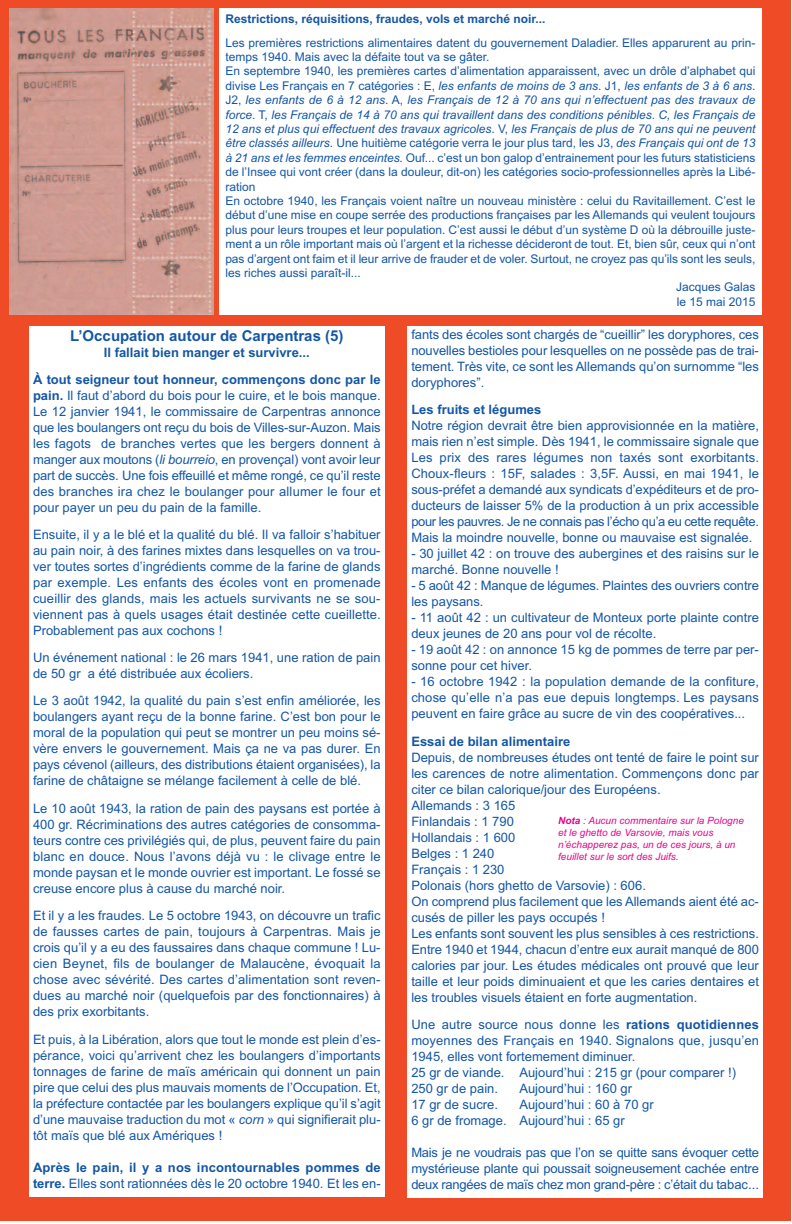
<style>
.page{position:relative;width:792px;height:1224px;background:#fff}
.page>*{position:absolute;margin:0;border:0;box-sizing:border-box;transform-origin:0 0}
.t1{font:700 15px "Arial";color:#1356a6}
.t2{font:13px/16px "Arial";color:#1356a6;text-align:justify}
.t3{font:700 13px/27px "Arial";color:#1356a6;text-align:center}
.t4{font:12px "Arial";color:#1356a6}
.t5{font:italic 12px "Arial";color:#1356a6}
.t6{font:700 12px "Arial";color:#1356a6}
.t7{font:italic 10px/12px "Arial";color:#ed028c}
.s1{font-style:normal}
.s2{font-style:italic}
.s3{font-weight:700}
.s4{font-weight:400}
</style>
<div class="page">
<div style="left:1px;top:0;width:790px;height:1221px;background:#f04b27"></div>
<div style="left:219px;top:9px;width:542px;height:306px;background:#fff"></div>
<div style="left:29px;top:326px;width:356px;height:871px;background:#fff"></div>
<div style="left:407px;top:326px;width:356px;height:872px;background:#fff"></div>
<img style="left:10px;top:9px;width:204px;height:306px">
<p class="t6" style="left:225px;top:12px;width:322px">Restrictions, réquisitions, fraudes, vols et marché noir...</p>
<p class="t4" style="left:225px;top:35px;width:532px">Les premières restrictions alimentaires datent du gouvernement Daladier. Elles apparurent au prin-</p>
<p class="t4" style="left:225px;top:50px;width:266px">temps 1940. Mais avec la défaite tout va se gâter.</p>
<p class="t4" style="left:225px;top:64px;width:532px">En septembre 1940, les premières cartes d’alimentation apparaissent, avec un drôle d’alphabet qui</p>
<p class="t5" style="left:225px;top:79px;width:532px"><span class="s1">divise Les Français en 7 catégories : E,</span> les enfants de moins de 3 ans<span class="s1">. J1,</span> les enfants de 3 à 6 ans<span class="s1">.</span></p>
<p class="t5" style="left:225px;top:93px;width:532px"><span class="s1">J2,</span> les enfants de 6 à 12 ans<span class="s1">. A,</span> les Français de 12 à 70 ans qui n’effectuent pas des travaux de</p>
<p class="t5" style="left:225px;top:107px;width:532px">force<span class="s1">. T,</span> les Français de 14 à 70 ans qui travaillent dans des conditions pénibles<span class="s1">.</span> C, les Français de</p>
<p class="t5" style="left:225px;top:122px;width:532px">12 ans et plus qui effectuent des travaux agricoles<span class="s1">. V,</span> les Français de plus de 70 ans qui ne peuvent</p>
<p class="t4" style="left:225px;top:136px;width:532px"><span class="s2">être classés ailleurs</span>. Une huitième catégorie verra le jour plus tard, les J3, <span class="s2">des Français qui ont de 13</span></p>
<p class="t4" style="left:225px;top:151px;width:532px"><span class="s2">à 21 ans et les femmes enceintes</span>. Ouf... c’est un bon galop d’entrainement pour les futurs statisticiens</p>
<p class="t4" style="left:225px;top:165px;width:532px">de l’Insee qui vont créer (dans la douleur, dit-on) les catégories socio-professionnelles après la Libé-</p>
<p class="t4" style="left:225px;top:179px;width:32px">ration</p>
<p class="t4" style="left:225px;top:194px;width:532px">En octobre 1940, les Français voient naître un nouveau ministère : celui du Ravitaillement. C’est le</p>
<p class="t4" style="left:225px;top:208px;width:532px">début d’une mise en coupe serrée des productions françaises par les Allemands qui veulent toujours</p>
<p class="t4" style="left:225px;top:223px;width:532px">plus pour leurs troupes et leur population. C’est aussi le début d’un système D où la débrouille juste-</p>
<p class="t4" style="left:225px;top:237px;width:532px">ment a un rôle important mais où l’argent et la richesse décideront de tout. Et, bien sûr, ceux qui n’ont</p>
<p class="t4" style="left:225px;top:251px;width:532px">pas d’argent ont faim et il leur arrive de frauder et de voler. Surtout, ne croyez pas qu’ils sont les seuls,</p>
<p class="t4" style="left:225px;top:266px;width:137px">les riches aussi paraît-il...</p>
<p class="t4" style="left:676px;top:280px;width:81px">Jacques Galas</p>
<p class="t4" style="left:677px;top:295px;width:80px">le 15 mai 2015</p>
<p class="t1" style="left:70px;top:327px;width:275px">L’Occupation autour de Carpentras (5)</p>
<p class="t3" style="left:33px;top:339px;width:349px">Il fallait bien manger et survivre...<br>À tout seigneur tout honneur, commençons donc par le</p>
<p class="t2" style="left:33px;top:387px;width:349px"><span class="s3">pain.</span> Il faut d’abord du bois pour le cuire, et le bois manque.<br>Le 12 janvier 1941, le commissaire de Carpentras annonce que les boulangers ont reçu du bois de Villes-sur-Auzon. Mais les fagots de branches vertes que les bergers donnent à manger aux moutons (<span class="s2">li bourreio</span>, en provençal) vont avoir leur part de succès. Une fois effeuillé et même rongé, ce qu’il reste des branches ira chez le boulanger pour allumer le four et pour payer un peu du pain de la famille.</p>
<p class="t2" style="left:33px;top:526px;width:349px">Ensuite, il y a le blé et la qualité du blé. Il va falloir s’habituer au pain noir, à des farines mixtes dans lesquelles on va trou&shy;ver toutes sortes d’ingrédients comme de la farine de glands par exemple. Les enfants des écoles vont en promenade cueillir des glands, mais les actuels survivants ne se sou&shy;viennent pas à quels usages était destinée cette cueillette.<br>Probablement pas aux cochons !</p>
<p class="t2" style="left:33px;top:649px;width:349px">Un événement national : le 26 mars 1941, une ration de pain de 50 gr a été distribuée aux écoliers.</p>
<p class="t2" style="left:33px;top:692px;width:349px">Le 3 août 1942, la qualité du pain s’est enfin améliorée, les boulangers ayant reçu de la bonne farine. C’est bon pour le moral de la population qui peut se montrer un peu moins sé&shy;vère envers le gouvernement. Mais ça ne va pas durer. En pays cévenol (ailleurs, des distributions étaient organisées), la farine de châtaigne se mélange facilement à celle de blé.</p>
<p class="t2" style="left:33px;top:800px;width:349px">Le 10 août 1943, la ration de pain des paysans est portée à 400 gr. Récriminations des autres catégories de consomma&shy;teurs contre ces privilégiés qui, de plus, peuvent faire du pain blanc en douce. Nous l’avons déjà vu : le clivage entre le monde paysan et le monde ouvrier est important. Le fossé se creuse encore plus à cause du marché noir.</p>
<p class="t2" style="left:33px;top:907px;width:349px">Et il y a les fraudes. Le 5 octobre 1943, on découvre un trafic de fausses cartes de pain, toujours à Carpentras. Mais je crois qu’il y a eu des faussaires dans chaque commune ! Lu&shy;cien Beynet, fils de boulanger de Malaucène, évoquait la chose avec sévérité. Des cartes d’alimentation sont reven&shy;dues au marché noir (quelquefois par des fonctionnaires) à des prix exorbitants.</p>
<p class="t2" style="left:33px;top:1031px;width:349px">Et puis, à la Libération, alors que tout le monde est plein d’es&shy;pérance, voici qu’arrivent chez les boulangers d’importants tonnages de farine de maïs américain qui donnent un pain pire que celui des plus mauvais moments de l’Occupation. Et, la préfecture contactée par les boulangers explique qu’il s’agit d’une mauvaise traduction du mot « <span class="s2">corn</span> » qui signifierait plu&shy;tôt maïs que blé aux Amériques !</p>
<p class="t3" style="left:33px;top:1159px;width:349px;line-height:16px;text-align:left">Après le pain, il y a nos incontournables pommes de terre. <span class="s4">Elles sont rationnées dès le 20 octobre 1940. Et les en-</span></p>
<p class="t2" style="left:411px;top:327px;width:349px">fants des écoles sont chargés de “cueillir” les doryphores, ces nouvelles bestioles pour lesquelles on ne possède pas de trai&shy;tement. Très vite, ce sont les Allemands qu’on surnomme “les doryphores”.</p>
<p class="t3" style="left:411px;top:396px;width:132px">Les fruits et légumes</p>
<p class="t2" style="left:411px;top:418px;width:349px">Notre région devrait être bien approvisionnée en la matière, mais rien n’est simple. Dès 1941, le commissaire signale que Les prix des rares légumes non taxés sont exorbitants.<br>Choux-fleurs : 15F, salades : 3,5F. Aussi, en mai 1941, le sous-préfet a demandé aux syndicats d’expéditeurs et de pro&shy;ducteurs de laisser 5% de la production à un prix accessible pour les pauvres. Je ne connais pas l’écho qu’a eu cette requête.<br>Mais la moindre nouvelle, bonne ou mauvaise est signalée.</p>
<p class="t2" style="left:411px;top:546px;width:349px">- 30 juillet 42 : on trouve des aubergines et des raisins sur le marché. Bonne nouvelle !</p>
<p class="t2" style="left:411px;top:578px;width:349px">- 5 août 42 : Manque de légumes. Plaintes des ouvriers contre les paysans.</p>
<p class="t2" style="left:411px;top:610px;width:349px">- 11 août 42 : un cultivateur de Monteux porte plainte contre deux jeunes de 20 ans pour vol de récolte.</p>
<p class="t2" style="left:411px;top:642px;width:349px">- 19 août 42 : on annonce 15 kg de pommes de terre par per&shy;sonne pour cet hiver.</p>
<p class="t2" style="left:411px;top:674px;width:349px">- 16 octobre 1942 : la population demande de la confiture, chose qu’elle n’a pas eue depuis longtemps. Les paysans peuvent en faire grâce au sucre de vin des coopératives...</p>
<p class="t3" style="left:411px;top:728px;width:160px">Essai de bilan alimentaire</p>
<p class="t2" style="left:411px;top:750px;width:349px;text-align:left">Depuis, de nombreuses études ont tenté de faire le point sur les carences de notre alimentation. Commençons donc par citer ce bilan calorique/jour des Européens.<br>Allemands : 3 165<br>Finlandais : 1 790<br>Hollandais : 1 600<br>Belges : 1 240<br>Français : 1 230<br>Polonais (hors ghetto de Varsovie) : 606.<br>On comprend plus facilement que les Allemands aient été ac&shy;cusés de piller les pays occupés !<br>Les enfants sont souvent les plus sensibles à ces restrictions.<br>Entre 1940 et 1944, chacun d’entre eux aurait manqué de 800 calories par jour. Les études médicales ont prouvé que leur taille et leur poids diminuaient et que les caries dentaires et les troubles visuels étaient en forte augmentation.</p>
<p class="t2" style="left:411px;top:1017px;width:349px;text-align:left">Une autre source nous donne les <span class="s3">rations quotidiennes </span>moyennes des Français en 1940. Signalons que, jusqu’en 1945, elles vont fortemement diminuer.<br>25 gr de viande. Aujourd’hui : 215 gr (pour comparer !)<br>250 gr de pain.</p>
<p class="t7" style="left:558px;top:814px;width:187px"><span class="s3">Nota</span> : Aucun commentaire sur la Pologne et le ghetto de Varsovie, mais vous n’échapperez pas, un de ces jours, à un feuillet sur le sort des Juifs.</p>
<p class="t2" style="left:519px;top:1081px;width:114px">Aujourd’hui : 160 gr</p>
<p class="t2" style="left:411px;top:1097px;width:244px;text-indent:108px">Aujourd’hui : 60 à 70 gr<br>6 gr de fromage. Aujourd’hui : 65 gr</p>
<p class="t2" style="left:411px;top:1145px;width:349px">Mais je ne voudrais pas que l’on se quitte sans évoquer cette mystérieuse plante qui poussait soigneusement cachée entre deux rangées de maïs chez mon grand-père : c’était du tabac...</p>
<p class="t2" style="left:411px;top:1097px;width:88px">17 gr de sucre.</p>
</div>
